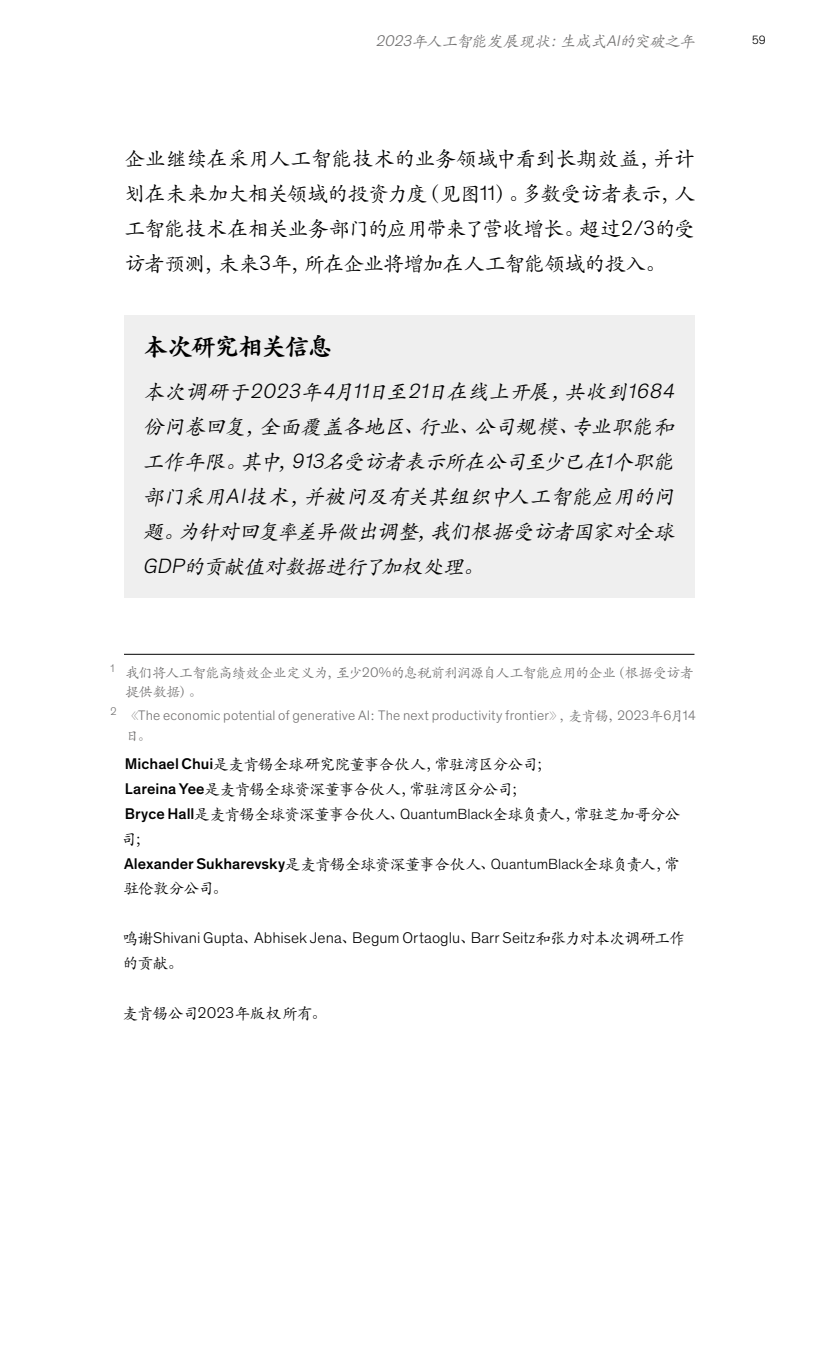
<style>
.page{position:relative;width:819px;height:1365px;background:#fff}
.page>*{position:absolute;margin:0;border:0;box-sizing:border-box;transform-origin:0 0}
.t1{font:900 24.5px "ST Kaiti SC";letter-spacing:-.035em;color:#000}
.t2{font:italic 21px/35px "ST Kaiti SC";color:#000;text-align:justify}
.t3{font:21px/35px "ST Kaiti SC";letter-spacing:-.055em;color:#000;text-align:justify}
.t4{font:15.75px/24.8px "ST Kaiti SC";letter-spacing:-.05em;color:#000}
.t5{font:300 15.75px "Mc Kinsey Sans";letter-spacing:.005em;color:#000}
.t6{font:italic 15.75px "ST Kaiti SC";color:#727171}
.t7{font:15.75px "ST Kaiti SC";letter-spacing:-.03em;color:#000}
.t8{font:300 14px "Mc Kinsey Sans";letter-spacing:.01em;color:#727171}
.t9{font:14px/19.2px "ST Kaiti SC";letter-spacing:-.05em;color:#727171}
.t10{font:300 12.25px "Mc Kinsey Sans";color:#000}
.s1{font-family:"Mc Kinsey Sans";font-weight:300}
.s2{font-family:"ST Kaiti SC";font-weight:400}
.s3{font-family:"Mc Kinsey Sans";font-weight:500}
.s4{font-family:"Mc Kinsey Sans";font-weight:300;font-size:15.05px}
</style>
<div class="page">
<div style="left:124px;top:315px;width:571px;height:282px;background:#efefef"></div>
<hr style="left:124px;top:654px;width:570px;height:1px;background:#000">
<p class="t6" style="left:376px;top:31px;width:324px"><span class="s1">2023</span>年人工智能发展现状：生成式<span class="s1">AI</span>的突破之年</p>
<p class="t10" style="left:752px;top:32px;width:15px">59</p>
<h2 class="t3" style="left:124px;top:140px;width:572px">企业继续在采用人工智能技术的业务领域中看到长期效益，并计划在未来加大相关领域的投资力度（见图<span class="s1">11</span>）。多数受访者表示，人工智能技术在相关业务部门的应用带来了营收增长。超过<span class="s1">2/3</span>的受访者预测，未来<span class="s1">3</span>年，所在企业将增加在人工智能领域的投入。</h2>
<h1 class="t1" style="left:144px;top:331px;width:190px">本次研究相关信息</h1>
<h2 class="t2" style="left:143px;top:373px;width:538px">本次调研于<span class="s1">2023</span>年<span class="s1">4</span>月<span class="s1">11</span>日至<span class="s1">21</span>日在线上开展，共收到<span class="s1">1684</span>份问卷回复，全面覆盖各地区、行业、公司规模、专业职能和工作年限。其中，<span class="s1">913</span>名受访者表示所在公司至少已在<span class="s1">1</span>个职能部门采用<span class="s1">AI</span>技术，并被问及有关其组织中人工智能应用的问题。为针对回复率差异做出调整，我们根据受访者国家对全球<span class="s1">GDP</span>的贡献值对数据进行了加权处理。</h2>
<p class="t9" style="left:125px;top:662px;width:570px;text-indent:-15px"><sup>1</sup> 我们将人工智能高绩效企业定义为，至少<span class="s1">20%</span>的息税前利润源自人工智能应用的企业（根据受访者提供数据）。</p>
<p class="t8" style="left:110px;top:705px;width:587px"><sup>2</sup> <span class="s2">《</span>The economic potential of generative AI<span class="s2">：</span>The next productivity frontier<span class="s2">》，麦肯锡，</span>2023<span class="s2">年</span>6<span class="s2">月</span>14</p>
<p class="t9" style="left:125px;top:725px;width:28px">日。</p>
<p class="t4" style="left:121px;top:751px;width:561px"><span class="s3">Michael Chui</span>是麦肯锡全球研究院董事合伙人，常驻湾区分公司；<br><span class="s3">Lareina Yee</span>是麦肯锡全球资深董事合伙人，常驻湾区分公司；<br><span class="s3">Bryce Hall</span>是麦肯锡全球资深董事合伙人、<span class="s4">QuantumBlack</span>全球负责人，常驻芝加哥分公司；<br><span class="s3">Alexander Sukharevsky</span>是麦肯锡全球资深董事合伙人、<span class="s4">QuantumBlack</span>全球负责人，常驻伦敦分公司。</p>
<p class="t5" style="left:123px;top:926px;width:564px"><span class="s2">鸣谢</span>Shivani Gupta<span class="s2">、</span>Abhisek Jena<span class="s2">、</span>Begum Ortaoglu<span class="s2">、</span>Barr Seitz<span class="s2">和张力对本次调研工作</span></p>
<p class="t4" style="left:122px;top:949px;width:62px">的贡献。</p>
<p class="t7" style="left:122px;top:1002px;width:206px">麦肯锡公司<span class="s1">2023</span>年版权所有。</p>
</div>
